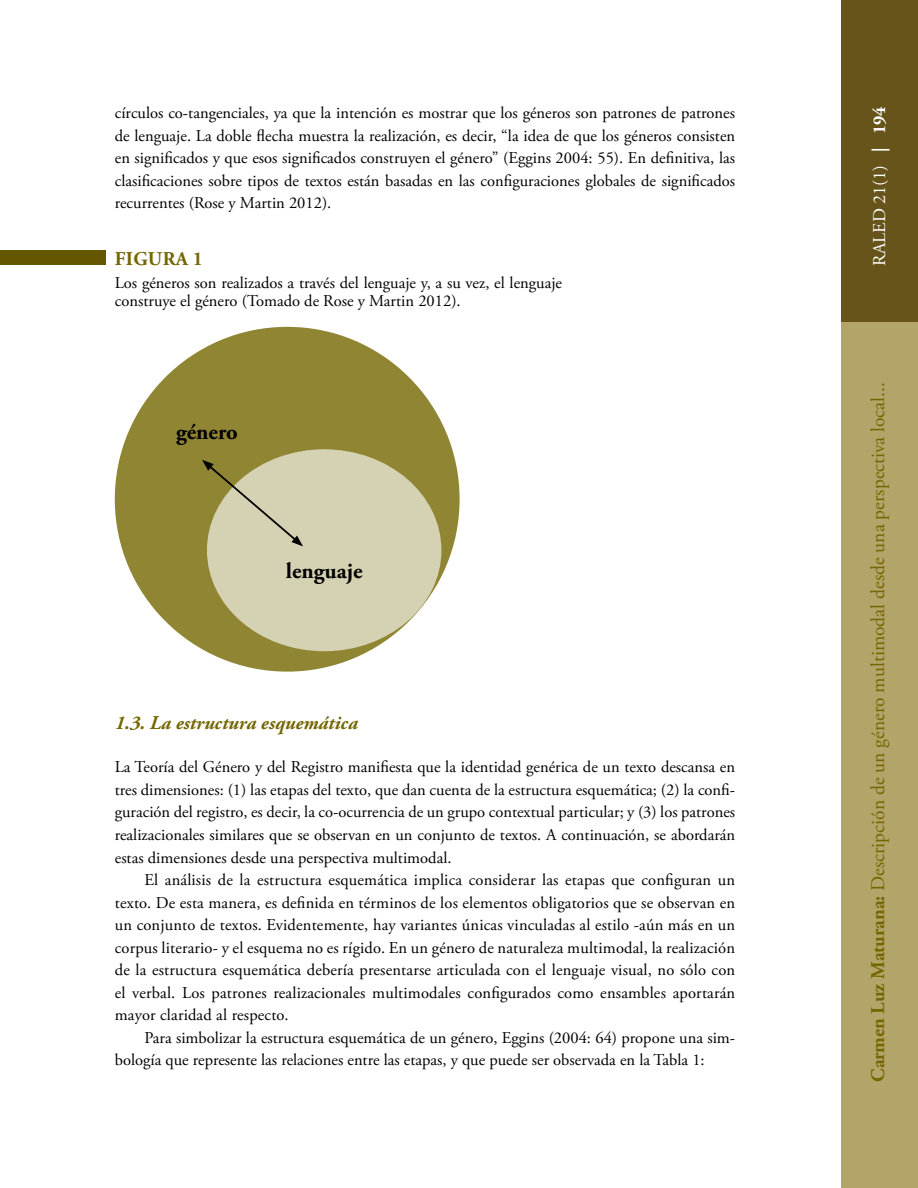
<style>
.page{position:relative;width:918px;height:1188px;background:#fff}
.page>*{position:absolute;margin:0;border:0;box-sizing:border-box;transform-origin:0 0}
.t1{font:700 22.5px "Adobe Garamond Pro";color:#000}
.t2{font:19.5px "Adobe Garamond Pro";color:#746600}
.t3{font:italic 700 19.5px "Adobe Garamond Pro";color:#746600}
.t4{font:700 19.5px "Adobe Garamond Pro";letter-spacing:.015em;color:#746600}
.t5{font:18px "Adobe Garamond Pro";color:#fff}
.t6{font:16.5px/22.5px "Adobe Garamond Pro";color:#000;text-align:justify}
.s1{font-weight:700}
</style>
<div class="page">
<div style="left:841px;top:0;width:77px;height:1188px;background:#b3a46a"></div>
<div style="left:841px;top:0;width:77px;height:322px;background:#67541a"></div>
<div style="left:0;top:251px;width:106px;height:14px;background:#645700"></div>
<div style="left:115px;top:327px;width:345px;height:345px;background:#908533;border-radius:50%"></div>
<div style="left:207px;top:449px;width:234px;height:202px;background:#d5d1b3;border-radius:50%"></div>
<svg style="left:202px;top:460px;width:101px;height:86px"></svg>
<p class="t6" style="left:115px;top:102px;width:622px">círculos co-tangenciales, ya que la intención es mostrar que los géneros son patrones de patrones de lenguaje. La doble flecha muestra la realización, es decir, “la idea de que los géneros consisten en significados y que esos significados construyen el género” (Eggins 2004: 55). En definitiva, las clasificaciones sobre tipos de textos están basadas en las configuraciones globales de significados recurrentes (Rose y Martin 2012).</p>
<p class="t4" style="left:115px;top:247px;width:90px">FIGURA 1</p>
<p class="t6" style="left:115px;top:274px;width:449px;line-height:18px">Los géneros son realizados a través del lenguaje y, a su vez, el lenguaje construye el género (Tomado de Rose y Martin 2012).</p>
<h1 class="t1" style="left:176px;top:419px;width:63px">género</h1>
<h1 class="t1" style="left:286px;top:557px;width:78px">lenguaje</h1>
<p class="t3" style="left:115px;top:711px;width:245px">1.3. La estructura esquemática</p>
<p class="t6" style="left:115px;top:757px;width:622px">La Teoría del Género y del Registro manifiesta que la identidad genérica de un texto descansa en tres dimensiones: (1) las etapas del texto, que dan cuenta de la estructura esquemática; (2) la confi&shy;guración del registro, es decir, la co-ocurrencia de un grupo contextual particular; y (3) los patrones realizacionales similares que se observan en un conjunto de textos. A continuación, se abordarán estas dimensiones desde una perspectiva multimodal.</p>
<p class="t6" style="left:115px;top:869px;width:622px;text-indent:30px">El análisis de la estructura esquemática implica considerar las etapas que configuran un texto. De esta manera, es definida en términos de los elementos obligatorios que se observan en un conjunto de textos. Evidentemente, hay variantes únicas vinculadas al estilo -aún más en un corpus literario- y el esquema no es rígido. En un género de naturaleza multimodal, la realización de la estructura esquemática debería presentarse articulada con el lenguaje visual, no sólo con el verbal. Los patrones realizacionales multimodales configurados como ensambles aportarán mayor claridad al respecto.</p>
<p class="t6" style="left:115px;top:1027px;width:622px;text-indent:30px">Para simbolizar la estructura esquemática de un género, Eggins (2004: 64) propone una sim&shy;bología que represente las relaciones entre las etapas, y que puede ser observada en la Tabla 1:</p>
<p class="t5" style="left:869px;top:266px;width:161px;rotate:-90deg">RALED 21(1) <span class="s1">| 194</span></p>
<p class="t2" style="left:866px;top:1082px;width:701px;rotate:-90deg"><span class="s1">Carmen Luz Maturana:</span> Descripción de un género multimodal desde una perspectiva local...</p>
</div>
